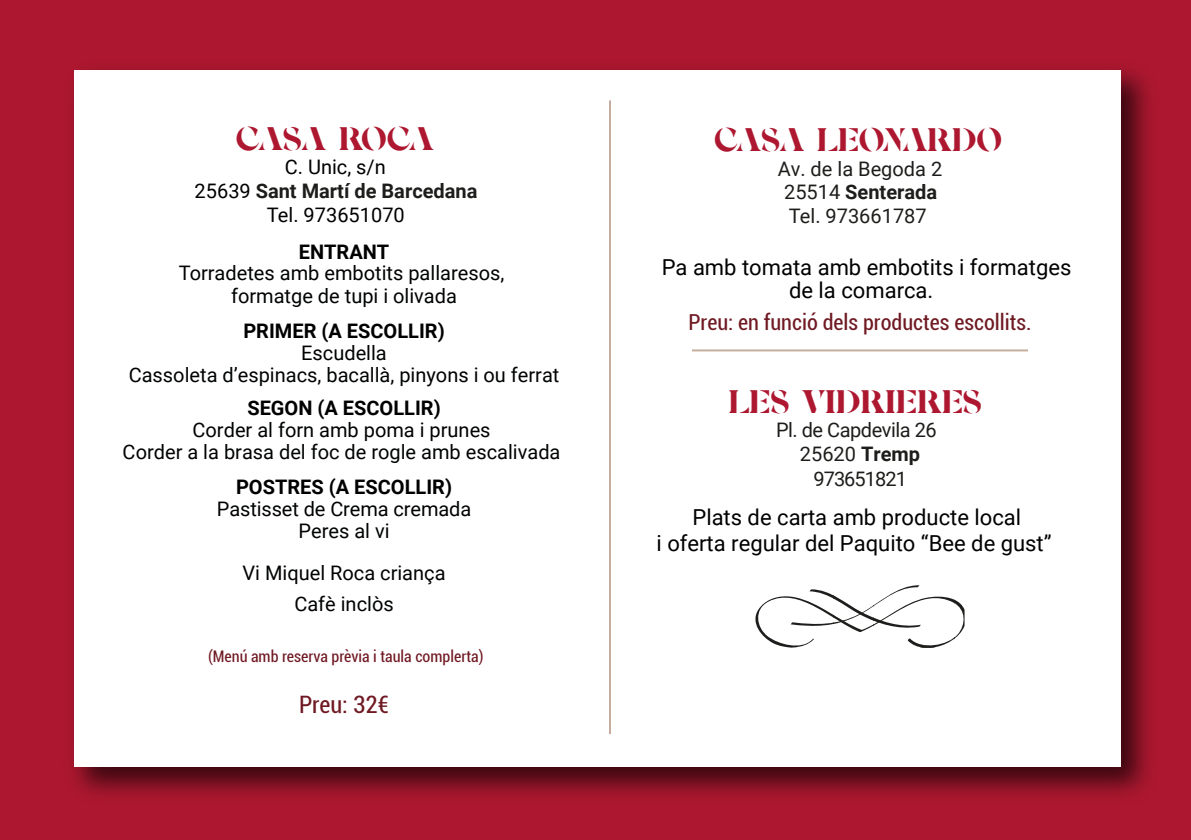
<style>
.page{position:relative;width:1191px;height:840px;background:#fff}
.page>*{position:absolute;margin:0;border:0;box-sizing:border-box;transform-origin:0 0}
.t1{font:condensed 24px "Roboto";color:#6f1922}
.t2{font:22px/26.4px "Roboto";color:#000;text-align:center}
.t3{font:condensed 22px "Roboto";color:#6f1922}
.t4{font:20px/22.6px "Roboto";color:#010202;text-align:center}
.t5{font:700 20px "Roboto";color:#000}
.t6{font:20px/24px "Roboto";color:#000;text-align:center}
.t7{font:20px/23.2px "Roboto";color:#1d1d1b;text-align:center}
.t8{font:20px/24.6px "Roboto";letter-spacing:-.025em;color:#1d1d1b;text-align:center}
.t9{font:700 20px "Policing Market";color:#ad1830}
.t10{font:700 20px "Policing Market";letter-spacing:-.055em;color:#ad1830}
.t11{font:condensed 16px "Roboto";color:#6f1922}
.s1{font-weight:700;color:#1d1d1b}
.s2{font-weight:700}
</style>
<div class="page">
<div style="left:0;top:0;width:1191px;height:839px;background:#ad1830"></div>
<img style="left:72px;top:68px;width:1077px;height:727px">
<div style="left:74px;top:70px;width:1046px;height:695px;background:#fff"></div>
<hr style="left:609px;top:100px;width:2px;height:633px;background:#8b5c3d">
<hr style="left:692px;top:349px;width:336px;height:2px;background:#8b5c3d">
<hr style="left:833px;top:647px;width:29px;height:3px;background:#1d1d1b">
<hr style="left:793px;top:647px;width:40px;height:3px;background:#1d1d1b">
<svg style="left:761px;top:596px;width:29px;height:10px"></svg>
<svg style="left:755px;top:606px;width:38px;height:41px"></svg>
<hr style="left:752px;top:647px;width:41px;height:3px;background:#1d1d1b">
<svg style="left:954px;top:599px;width:9px;height:7px"></svg>
<svg style="left:954px;top:606px;width:11px;height:33px"></svg>
<svg style="left:919px;top:585px;width:35px;height:18px"></svg>
<hr style="left:914px;top:647px;width:40px;height:3px;background:#1d1d1b">
<hr style="left:873px;top:647px;width:41px;height:3px;background:#1d1d1b">
<svg style="left:859px;top:629px;width:8px;height:3px"></svg>
<hr style="left:859px;top:647px;width:14px;height:3px;background:#1d1d1b">
<svg style="left:914px;top:585px;width:5px;height:3px"></svg>
<svg style="left:901px;top:585px;width:13px;height:4px"></svg>
<svg style="left:793px;top:597px;width:16px;height:7px"></svg>
<svg style="left:793px;top:622px;width:16px;height:4px"></svg>
<hr style="left:790px;top:585px;width:3px;height:21px;background:#1d1d1b">
<hr style="left:790px;top:606px;width:3px;height:21px;background:#1d1d1b">
<svg style="left:914px;top:589px;width:7px;height:14px"></svg>
<svg style="left:914px;top:624px;width:7px;height:4px"></svg>
<svg style="left:873px;top:589px;width:41px;height:17px"></svg>
<svg style="left:873px;top:606px;width:41px;height:22px"></svg>
<svg style="left:833px;top:595px;width:40px;height:11px"></svg>
<svg style="left:833px;top:606px;width:40px;height:23px"></svg>
<svg style="left:809px;top:589px;width:24px;height:17px"></svg>
<svg style="left:809px;top:606px;width:24px;height:20px"></svg>
<p class="t10" style="left:236px;top:131px;width:199px">CASA ROCA</p>
<p class="t6" style="left:195px;top:154px;width:284px">C. Unic, s/n<br>25639 <span class="s1">Sant Martí de Barcedana<br></span>Tel. 973651070</p>
<p class="t5" style="left:299px;top:237px;width:92px">ENTRANT</p>
<p class="t4" style="left:179px;top:261px;width:327px">Torradetes amb embotits pallaresos, formatge de tupi i olivada</p>
<p class="t5" style="left:243px;top:316px;width:203px">PRIMER (A ESCOLLIR)</p>
<p class="t4" style="left:129px;top:341px;width:432px;line-height:21.6px">Escudella<br>Cassoleta d’espinacs, bacallà, pinyons i ou ferrat</p>
<p class="t5" style="left:247px;top:393px;width:195px">SEGON (A ESCOLLIR)</p>
<p class="t4" style="left:123px;top:418px;width:439px;line-height:22px">Corder al forn amb poma i prunes<br>Corder a la brasa del foc de rogle amb escalivada</p>
<p class="t5" style="left:236px;top:472px;width:217px">POSTRES (A ESCOLLIR)</p>
<p class="t4" style="left:217px;top:496px;width:256px;line-height:21.8px">Pastisset de Crema cremada<br>Peres al vi</p>
<p class="t4" style="left:242px;top:560px;width:205px">Vi Miquel Roca criança</p>
<p class="t4" style="left:294px;top:591px;width:101px">Cafè inclòs</p>
<p class="t11" style="left:208px;top:645px;width:277px">(Menú amb reserva prèvia i taula complerta)</p>
<p class="t1" style="left:299px;top:687px;width:92px">Preu: 32€</p>
<p class="t9" style="left:714px;top:132px;width:289px">CASA LEONARDO</p>
<p class="t7" style="left:777px;top:157px;width:166px">Av. de la Begoda 2<br>25514 <span class="s2">Senterada<br></span>Tel. 973661787</p>
<p class="t2" style="left:661px;top:254px;width:411px;line-height:23.2px">Pa amb tomata amb embotits i formatges de la comarca.</p>
<p class="t3" style="left:688px;top:306px;width:344px">Preu: en funció dels productes escollits.</p>
<p class="t9" style="left:728px;top:394px;width:255px">LES VIDRIERES</p>
<p class="t8" style="left:776px;top:416px;width:162px">Pl. de Capdevila 26<br>25620 <span class="s2">Tremp<br></span>973651821</p>
<p class="t2" style="left:656px;top:502px;width:396px">Plats de carta amb producte local<br>i oferta regular del Paquito “Bee de gust”</p>
</div>
